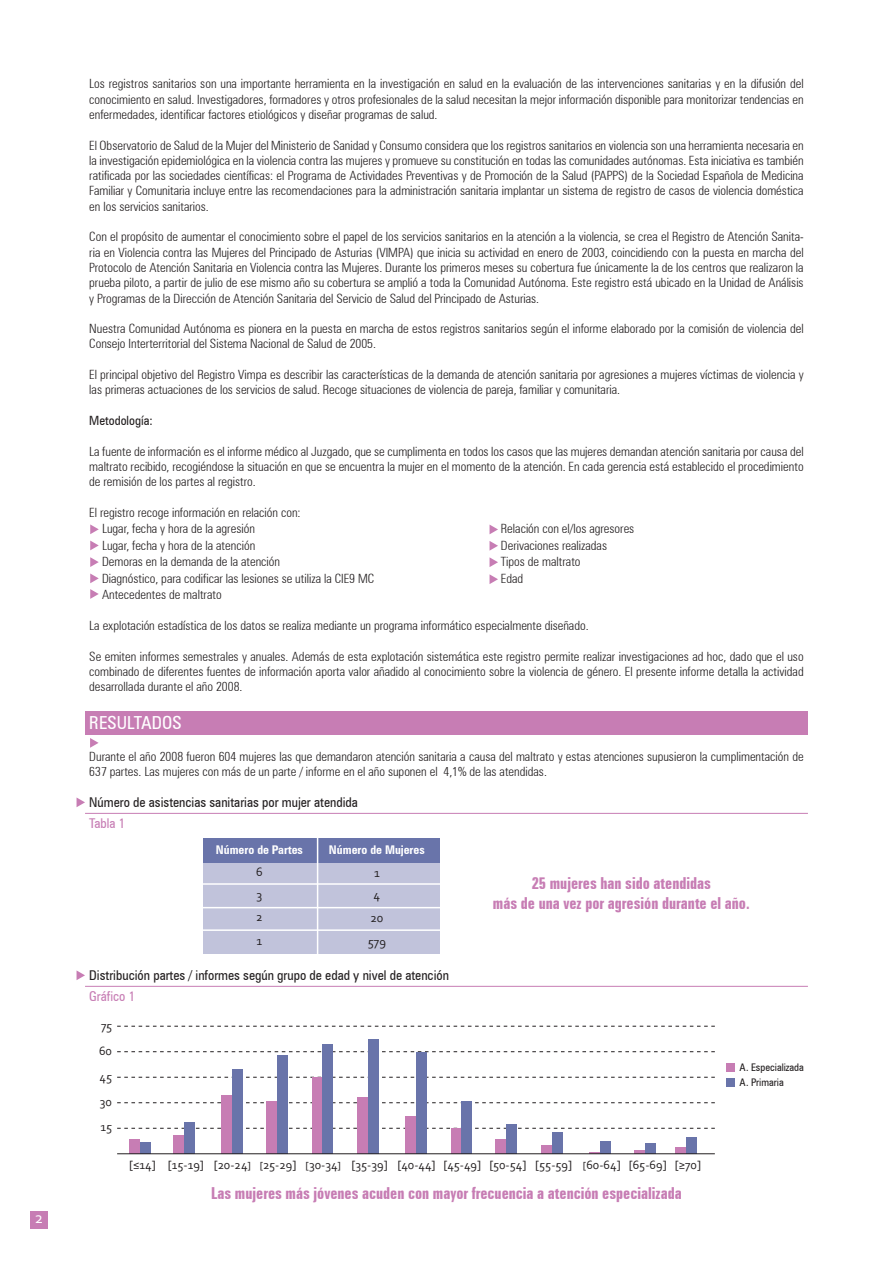
<style>
.page{position:relative;width:893px;height:1263px;background:#fff}
.page>*{position:absolute;margin:0;border:0;box-sizing:border-box;transform-origin:0 0}
.t1{font:condensed 18px "Zurich BT";color:#fff}
.t2{font:700 extra-condensed 16.5px/19.8px "Zurich BT";color:#c77db4;text-align:center}
.t3{font:16.5px "Corbel";color:#fff}
.t4{font:condensed 13.5px "Zurich BT";color:#231f20}
.t5{font:condensed 13.5px "Zurich BT";color:#c77db4}
.t6{font:300 condensed 12.75px/15.3px "Zurich BT";color:#231f20;text-align:justify}
.t7{font:condensed 12.75px "Zurich BT";color:#231f20}
.t8{font:12.75px/22.5px "Corbel";color:#231f20;text-align:justify}
.t9{font:12.6px "Corbel";color:#231f20}
.t10{font:700 condensed 12px "Zurich BT";color:#fff}
.t11{font:condensed 10.5px/15px "Zurich BT";color:#231f20}
.s1{font-size:10.8px}
</style>
<div class="page">
<div style="left:30px;top:1211px;width:18px;height:18px;background:#c77db4"></div>
<svg style="left:90px;top:524px;width:9px;height:10px"></svg>
<svg style="left:90px;top:540px;width:9px;height:10px"></svg>
<svg style="left:90px;top:557px;width:9px;height:10px"></svg>
<svg style="left:90px;top:573px;width:9px;height:10px"></svg>
<svg style="left:90px;top:589px;width:9px;height:10px"></svg>
<div style="left:85px;top:711px;width:723px;height:23px;background:#c77db4"></div>
<div style="left:204px;top:842px;width:236px;height:111px;background:#c1c3db"></div>
<div style="left:204px;top:839px;width:236px;height:24px;background:#6974aa"></div>
<hr style="left:317px;top:834px;width:1px;height:122px;background:#fff">
<hr style="left:196px;top:883px;width:249px;height:2px;background:#fff">
<hr style="left:196px;top:907px;width:249px;height:1px;background:#fff">
<hr style="left:196px;top:929px;width:249px;height:2px;background:#fff">
<svg style="left:77px;top:798px;width:8px;height:9px"></svg>
<hr style="left:85px;top:813px;width:723px;height:1px;background:#c77db4">
<svg style="left:90px;top:738px;width:9px;height:10px"></svg>
<svg style="left:490px;top:525px;width:8px;height:9px"></svg>
<svg style="left:490px;top:541px;width:8px;height:10px"></svg>
<svg style="left:490px;top:557px;width:8px;height:10px"></svg>
<svg style="left:490px;top:574px;width:8px;height:10px"></svg>
<svg style="left:77px;top:971px;width:8px;height:9px"></svg>
<hr style="left:85px;top:986px;width:723px;height:1px;background:#c77db4">
<svg style="left:117px;top:1128px;width:598px;height:1px"></svg>
<svg style="left:117px;top:1102px;width:598px;height:1px"></svg>
<svg style="left:117px;top:1077px;width:598px;height:1px"></svg>
<svg style="left:117px;top:1051px;width:598px;height:1px"></svg>
<svg style="left:117px;top:1026px;width:598px;height:1px"></svg>
<div style="left:129px;top:1139px;width:11px;height:14px;background:#c77db4"></div>
<div style="left:140px;top:1142px;width:11px;height:11px;background:#6974aa"></div>
<div style="left:173px;top:1135px;width:11px;height:18px;background:#c77db4"></div>
<div style="left:184px;top:1122px;width:11px;height:31px;background:#6974aa"></div>
<div style="left:221px;top:1095px;width:11px;height:58px;background:#c77db4"></div>
<div style="left:232px;top:1069px;width:11px;height:84px;background:#6974aa"></div>
<div style="left:266px;top:1101px;width:11px;height:52px;background:#c77db4"></div>
<div style="left:277px;top:1055px;width:11px;height:98px;background:#6974aa"></div>
<div style="left:312px;top:1076px;width:11px;height:77px;background:#c77db4"></div>
<div style="left:323px;top:1043px;width:10px;height:110px;background:#6974aa"></div>
<div style="left:357px;top:1097px;width:11px;height:56px;background:#c77db4"></div>
<div style="left:368px;top:1039px;width:11px;height:114px;background:#6974aa"></div>
<div style="left:405px;top:1116px;width:11px;height:37px;background:#c77db4"></div>
<div style="left:416px;top:1052px;width:11px;height:101px;background:#6974aa"></div>
<div style="left:451px;top:1128px;width:10px;height:25px;background:#c77db4"></div>
<div style="left:461px;top:1100px;width:11px;height:53px;background:#6974aa"></div>
<div style="left:495px;top:1139px;width:11px;height:14px;background:#c77db4"></div>
<div style="left:506px;top:1124px;width:11px;height:29px;background:#6974aa"></div>
<div style="left:541px;top:1145px;width:11px;height:8px;background:#c77db4"></div>
<div style="left:552px;top:1132px;width:11px;height:21px;background:#6974aa"></div>
<svg style="left:634px;top:1150px;width:11px;height:3px"></svg>
<div style="left:645px;top:1143px;width:10px;height:10px;background:#6974aa"></div>
<div style="left:675px;top:1147px;width:11px;height:6px;background:#c77db4"></div>
<div style="left:686px;top:1137px;width:10px;height:16px;background:#6974aa"></div>
<div style="left:600px;top:1141px;width:10px;height:12px;background:#6974aa"></div>
<hr style="left:117px;top:1153px;width:598px;height:1px;background:#231f20">
<div style="left:726px;top:1063px;width:9px;height:8px;background:#c77db4"></div>
<div style="left:726px;top:1078px;width:9px;height:8px;background:#6974aa"></div>
<p class="t3" style="left:35px;top:1208px;width:10px">2</p>
<p class="t6" style="left:89px;top:76px;width:716px">Los registros sanitarios son una importante herramienta en la investigación en salud en la evaluación de las intervenciones sanitarias y en la difusión del conocimiento en salud. Investigadores, formadores y otros profesionales de la salud necesitan la mejor información disponible para monitorizar tendencias en enfermedades, identificar factores etiológicos y diseñar programas de salud.</p>
<p class="t6" style="left:89px;top:137px;width:716px">El Observatorio de Salud de la Mujer del Ministerio de Sanidad y Consumo considera que los registros sanitarios en violencia son una herramienta necesaria en la investigación epidemiológica en la violencia contra las mujeres y promueve su constitución en todas las comunidades autónomas. Esta iniciativa es también ratificada por las sociedades científicas: el Programa de Actividades Preventivas y de Promoción de la Salud (PAPPS) de la Sociedad Española de Medicina Familiar y Comunitaria incluye entre las recomendaciones para la administración sanitaria implantar un sistema de registro de casos de violencia doméstica en los servicios sanitarios.</p>
<p class="t6" style="left:89px;top:229px;width:716px">Con el propósito de aumentar el conocimiento sobre el papel de los servicios sanitarios en la atención a la violencia, se crea el Registro de Atención Sanita&shy;ria en Violencia contra las Mujeres del Principado de Asturias (VIMPA) que inicia su actividad en enero de 2003, coincidiendo con la puesta en marcha del Protocolo de Atención Sanitaria en Violencia contra las Mujeres. Durante los primeros meses su cobertura fue únicamente la de los centros que realizaron la prueba piloto, a partir de julio de ese mismo año su cobertura se amplió a toda la Comunidad Autónoma. Este registro está ubicado en la Unidad de Análisis y Programas de la Dirección de Atención Sanitaria del Servicio de Salud del Principado de Asturias.</p>
<p class="t6" style="left:89px;top:321px;width:716px">Nuestra Comunidad Autónoma es pionera en la puesta en marcha de estos registros sanitarios según el informe elaborado por la comisión de violencia del<br>Consejo Interterritorial del Sistema Nacional de Salud de 2005.</p>
<p class="t6" style="left:89px;top:367px;width:716px">El principal objetivo del Registro Vimpa es describir las características de la demanda de atención sanitaria por agresiones a mujeres víctimas de violencia y las primeras actuaciones de los servicios de salud. Recoge situaciones de violencia de pareja, familiar y comunitaria.</p>
<p class="t7" style="left:89px;top:413px;width:65px">Metodología:</p>
<p class="t6" style="left:89px;top:443px;width:716px">La fuente de información es el informe médico al Juzgado, que se cumplimenta en todos los casos que las mujeres demandan atención sanitaria por causa del maltrato recibido, recogiéndose la situación en que se encuentra la mujer en el momento de la atención. En cada gerencia está establecido el procedimiento de remisión de los partes al registro.</p>
<p class="t6" style="left:102px;top:504px;width:274px;line-height:16.5px;text-align:left;text-indent:-13px">El registro recoge información en relación con:<br>Lugar, fecha y hora de la agresión<br>Lugar, fecha y hora de la atención<br>Demoras en la demanda de la atención<br>Diagnóstico, para codificar las lesiones se utiliza la CIE9 MC Antecedentes de maltrato</p>
<p class="t6" style="left:89px;top:618px;width:501px">La explotación estadística de los datos se realiza mediante un programa informático especialmente diseñado.</p>
<p class="t6" style="left:89px;top:648px;width:716px">Se emiten informes semestrales y anuales. Además de esta explotación sistemática este registro permite realizar investigaciones ad hoc, dado que el uso combinado de diferentes fuentes de información aporta valor añadido al conocimiento sobre la violencia de género. El presente informe detalla la actividad desarrollada durante el año 2008.</p>
<h1 class="t1" style="left:89px;top:712px;width:94px">RESULTADOS</h1>
<p class="t6" style="left:89px;top:749px;width:716px">Durante el año 2008 fueron 604 mujeres las que demandaron atención sanitaria a causa del maltrato y estas atenciones supusieron la cumplimentación de<br>637 partes. Las mujeres con más de un parte / informe en el año suponen el 4,1% de las atendidas.</p>
<p class="t6" style="left:501px;top:520px;width:135px;line-height:16.5px;text-align:left">Relación con el/los agresores<br>Derivaciones realizadas<br>Tipos de maltrato<br>Edad</p>
<p class="t4" style="left:89px;top:794px;width:270px">Número de asistencias sanitarias por mujer atendida</p>
<p class="t5" style="left:89px;top:815px;width:38px">Tabla 1</p>
<p class="t10" style="left:216px;top:842px;width:89px">Número de Partes</p>
<p class="t8" style="left:256px;top:860px;width:8px">6<br>3<br>2</p>
<p class="t8" style="left:257px;top:929px;width:7px">1</p>
<p class="t10" style="left:329px;top:842px;width:97px">Número de Mujeres</p>
<p class="t8" style="left:370px;top:861px;width:14px;text-align:left">1<br>4<br>20</p>
<p class="t8" style="left:368px;top:930px;width:20px">579</p>
<p class="t4" style="left:89px;top:967px;width:361px">Distribución partes / informes según grupo de edad y nivel de atención</p>
<p class="t5" style="left:89px;top:988px;width:47px">Gráfico 1</p>
<p class="t9" style="left:101px;top:1018px;width:13px">75</p>
<p class="t9" style="left:99px;top:1043px;width:15px">60</p>
<p class="t9" style="left:100px;top:1069px;width:14px">45</p>
<p class="t9" style="left:100px;top:1094px;width:14px">30</p>
<p class="t9" style="left:100px;top:1119px;width:13px">15</p>
<p class="t2" style="left:493px;top:873px;width:258px">25 mujeres han sido atendidas<br>más de una vez por agresión durante el año.</p>
<p class="t11" style="left:739px;top:1060px;width:66px">A. Especializada<br>A. Primaria</p>
<p class="t9" style="left:129px;top:1157px;width:573px">[≤14] [15-19] [20-24<span class="s1">] [</span>25-29] <span class="s1">[</span>30-34<span class="s1">]</span> [35-39] [40-44] [45-49] [50-54] [55-59] <span class="s1">[</span>60-64] [65-69] [≥70]</p>
<p class="t2" style="left:211px;top:1184px;width:472px">Las mujeres más jóvenes acuden con mayor frecuencia a atención especializada</p>
</div>
